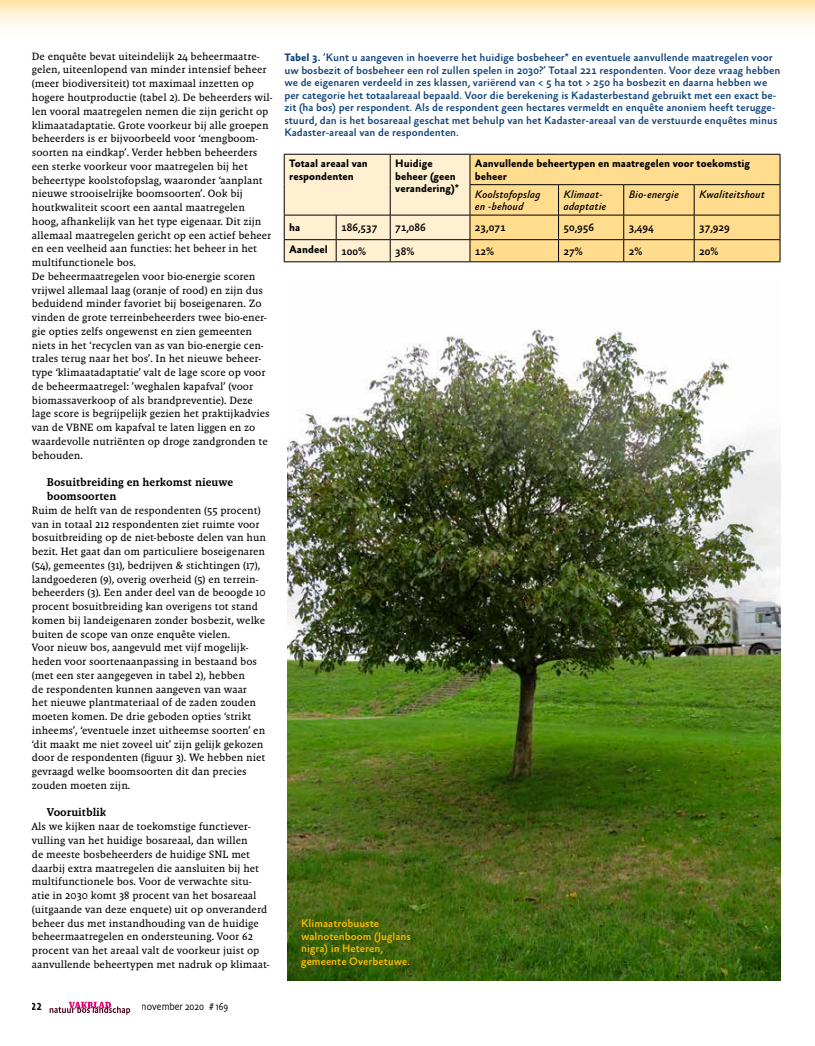
<style>
.page{position:relative;width:815px;height:1046px;background:#fff}
.page>*{position:absolute;margin:0;border:0;box-sizing:border-box;transform-origin:0 0}
.t1{font:11.5px/13.8px "Malaga Med";color:#000}
.t2{font:500 11px/12.5px "Absara Sans";color:#10447b}
.t3{font:700 11px/12.5px "Absara Sans";color:#000}
.t4{font:500 11px/12.5px "Absara Sans";color:#fbbb00}
.t5{font:italic 500 11px/12.5px "Absara Sans";color:#000}
.t6{font:500 11px "Absara Sans";color:#000}
.t7{font:10.75px/13.8px "Malaga Reg";color:#000}
.t8{font:300 10.38px "Absara Sans Head";color:#000}
.t9{font:500 10.38px "Absara Sans TF Head";color:#000}
.s1{font-weight:700}
.s2{font-weight:500}
</style>
<div class="page">
<svg style="left:50px;top:1001px;width:80px;height:13px"></svg>
<img style="left:287px;top:329px;width:493px;height:651px">
<svg style="left:0;top:0;width:815px;height:28px;background:#fff0d1"></svg>
<svg style="left:284px;top:154px;width:497px;height:108px;background:#f3d9a0"></svg>
<hr style="left:284px;top:261px;width:52px;height:1px;background:#000">
<hr style="left:336px;top:261px;width:54px;height:1px;background:#000">
<hr style="left:390px;top:261px;width:80px;height:1px;background:#000">
<hr style="left:470px;top:261px;width:89px;height:1px;background:#000">
<hr style="left:559px;top:261px;width:65px;height:1px;background:#000">
<hr style="left:624px;top:261px;width:70px;height:1px;background:#000">
<hr style="left:694px;top:261px;width:86px;height:1px;background:#000">
<p class="t7" style="left:32px;top:49px;width:242px">De enquête bevat uiteindelijk 24 beheermaatre&shy;gelen, uiteenlopend van minder intensief beheer (meer biodiversiteit) tot maximaal inzetten op hogere houtproductie (tabel 2). De beheerders wil&shy;len vooral maatregelen nemen die zijn gericht op klimaatadaptatie. Grote voorkeur bij alle groepen beheerders is er bijvoorbeeld voor ‘mengboom&shy;soorten na eindkap’. Verder hebben beheerders een sterke voorkeur voor maatregelen bij het beheertype koolstofopslag, waaronder ‘aanplant nieuwe strooiselrijke boomsoorten’. Ook bij houtkwaliteit scoort een aantal maatregelen hoog, afhankelijk van het type eigenaar. Dit zijn allemaal maatregelen gericht op een actief beheer en een veelheid aan functies: het beheer in het multifunctionele bos.<br>De beheermaatregelen voor bio-energie scoren vrijwel allemaal laag (oranje of rood) en zijn dus beduidend minder favoriet bij boseigenaren. Zo vinden de grote terreinbeheerders twee bio-ener&shy;gie opties zelfs ongewenst en zien gemeenten niets in het ‘recyclen van as van bio-energie cen&shy;trales terug naar het bos’. In het nieuwe beheer&shy;type ‘klimaatadaptatie’ valt de lage score op voor de beheermaatregel: ’weghalen kapafval’ (voor biomassaverkoop of als brandpreventie). Deze lage score is begrijpelijk gezien het praktijkadvies van de VBNE om kapafval te laten liggen en zo waardevolle nutriënten op droge zandgronden te behouden.</p>
<p class="t1" style="left:47px;top:475px;width:188px">Bosuitbreiding en herkomst nieuwe boomsoorten</p>
<p class="t7" style="left:32px;top:503px;width:236px">Ruim de helft van de respondenten (55 procent) van in totaal 212 respondenten ziet ruimte voor bosuitbreiding op de niet-beboste delen van hun bezit. Het gaat dan om particuliere boseigenaren (54), gemeentes (31), bedrijven &amp; stichtingen (17), landgoederen (9), overig overheid (5) en terrein&shy;beheerders (3). Een ander deel van de beoogde 10 procent bosuitbreiding kan overigens tot stand komen bij landeigenaren zonder bosbezit, welke buiten de scope van onze enquête vielen.<br>Voor nieuw bos, aangevuld met vijf mogelijk&shy;heden voor soortenaanpassing in bestaand bos (met een ster aangegeven in tabel 2), hebben<br>de respondenten kunnen aangeven van waar<br>het nieuwe plantmateriaal of de zaden zouden moeten komen. De drie geboden opties ‘strikt inheems’, ‘eventuele inzet uitheemse soorten’ en ‘dit maakt me niet zoveel uit’ zijn gelijk gekozen door de respondenten (figuur 3). We hebben niet gevraagd welke boomsoorten dit dan precies zouden moeten zijn.</p>
<p class="t1" style="left:47px;top:805px;width:61px">Vooruitblik</p>
<p class="t7" style="left:32px;top:819px;width:239px">Als we kijken naar de toekomstige functiever&shy;vulling van het huidige bosareaal, dan willen<br>de meeste bosbeheerders de huidige SNL met daarbij extra maatregelen die aansluiten bij het multifunctionele bos. Voor de verwachte situ&shy;atie in 2030 komt 38 procent van het bosareaal (uitgaande van deze enquete) uit op onveranderd beheer dus met instandhouding van de huidige beheermaatregelen en ondersteuning. Voor 62 procent van het areaal valt de voorkeur juist op aanvullende beheertypen met nadruk op klimaat-</p>
<p class="t2" style="left:284px;top:52px;width:497px"><span class="s1">Tabel 3.</span> ‘Kunt u aangeven in hoeverre het huidige bosbeheer* en eventuele aanvullende maatregelen voor uw bosbezit of bosbeheer een rol zullen spelen in 2030?’ Totaal 221 respondenten. Voor deze vraag hebben we de eigenaren verdeeld in zes klassen, variërend van &lt; 5 ha tot &gt; 250 ha bosbezit en daarna hebben we per categorie het totaalareaal bepaald. Voor die berekening is Kadasterbestand gebruikt met een exact be&shy;zit (ha bos) per respondent. Als de respondent geen hectares vermeldt en enquête anoniem heeft terugge&shy;stuurd, dan is het bosareaal geschat met behulp van het Kadaster-areaal van de verstuurde enquêtes minus Kadaster-areaal van de respondenten.</p>
<p class="t3" style="left:289px;top:158px;width:80px">Totaal areaal van respondenten</p>
<p class="t3" style="left:395px;top:158px;width:65px">Huidige beheer (geen verandering)*</p>
<p class="t3" style="left:475px;top:158px;width:277px">Aanvullende beheertypen en maatregelen voor toekomstig beheer</p>
<p class="t5" style="left:475px;top:188px;width:67px">Koolstofopslag en -behoud</p>
<p class="t5" style="left:564px;top:188px;width:44px">Klimaat&shy;adaptatie</p>
<p class="t5" style="left:629px;top:188px;width:52px">Bio-energie</p>
<p class="t5" style="left:699px;top:188px;width:67px">Kwaliteitshout</p>
<p class="t3" style="left:289px;top:222px;width:13px">ha</p>
<p class="t6" style="left:341px;top:222px;width:38px">186,537</p>
<p class="t6" style="left:395px;top:222px;width:32px">71,086</p>
<p class="t6" style="left:475px;top:222px;width:32px">23,071</p>
<p class="t6" style="left:564px;top:222px;width:32px">50,956</p>
<p class="t6" style="left:629px;top:222px;width:27px">3,494</p>
<p class="t6" style="left:699px;top:222px;width:32px">37,929</p>
<p class="t3" style="left:289px;top:243px;width:78px">Aandeel <span class="s2">100%</span></p>
<p class="t6" style="left:395px;top:245px;width:21px">38%</p>
<p class="t6" style="left:475px;top:245px;width:21px">12%</p>
<p class="t6" style="left:563px;top:245px;width:21px">27%</p>
<p class="t6" style="left:629px;top:245px;width:15px">2%</p>
<p class="t6" style="left:699px;top:245px;width:21px">20%</p>
<p class="t4" style="left:301px;top:917px;width:111px">Klimaatrobuuste walnotenboom (Juglans nigra) in Heteren, gemeente Overbetuwe.</p>
<p class="t9" style="left:32px;top:999px;width:11px">22</p>
<p class="t8" style="left:142px;top:999px;width:88px">november 2020 # 169</p>
</div>
